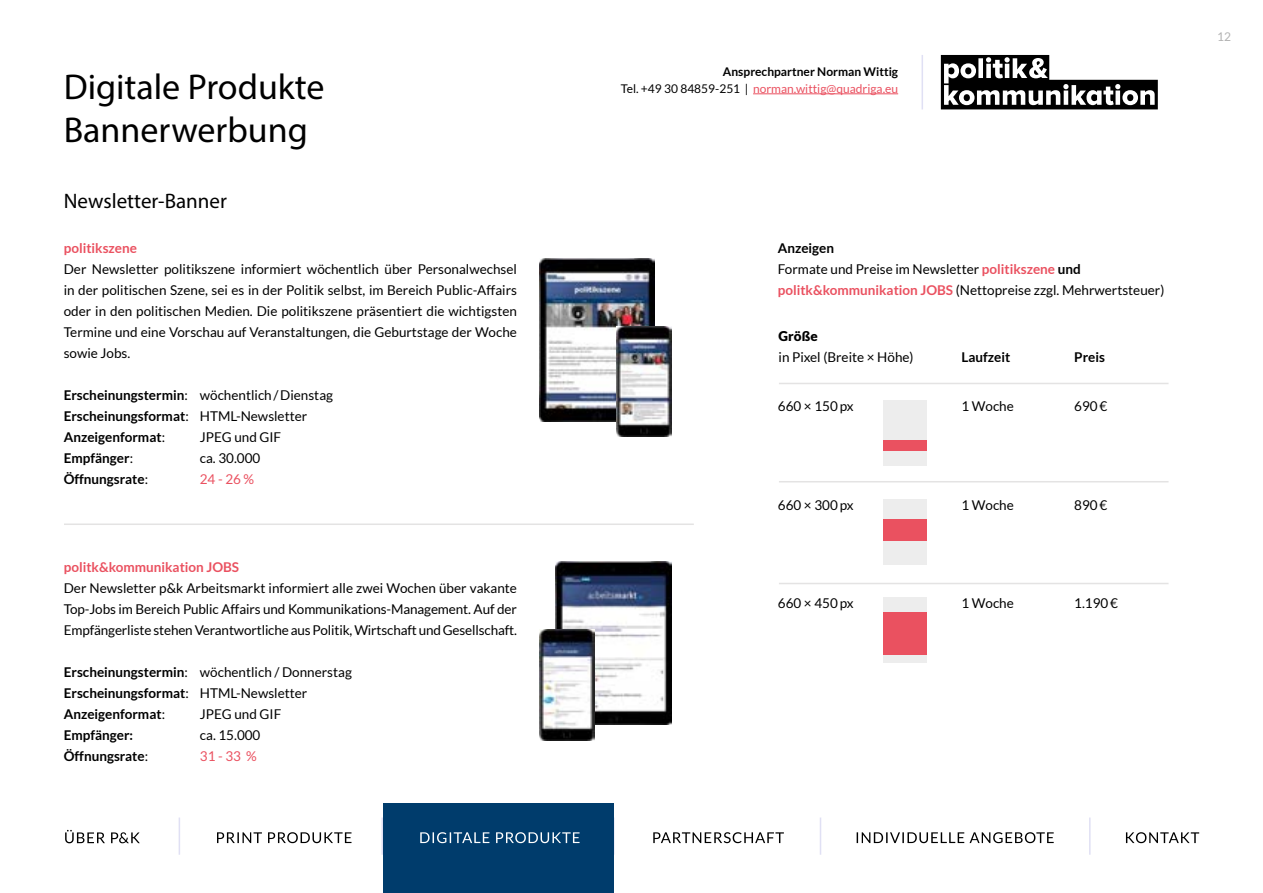
<style>
.page{position:relative;width:1263px;height:893px;background:#fff}
.page>*{position:absolute;margin:0;border:0;box-sizing:border-box;transform-origin:0 0}
.t1{font:36px/43.2px "Myriad Pro";color:#000}
.t2{font:21px "Myriad Pro";color:#000}
.t3{font:13.5px/21px "Lato";color:#000;text-align:justify}
.t4{font:700 13.5px/21px "Lato";color:#000}
.t5{font:700 13.5px "Lato";color:#ea5160}
.t6{font:13.5px "Lato";color:#ea5160}
.t7{font:900 13.5px "Lato";color:#000}
.t8{font:700 12px/16.5px "Lato";color:#000;text-align:right}
.t9{font:12px "Lato";color:#b2b2b2}
.s1{font-weight:400}
.s2{font-weight:400;color:#ea5160}
.s3{font-weight:700}
.s4{font-weight:700;color:#ea5160}
</style>
<div class="page">
<hr style="left:921px;top:55px;width:2px;height:54px;background:#e0e0f4">
<hr style="left:753px;top:93px;width:145px;height:1px;background:#ea5160">
<svg style="left:857px;top:832px;width:197px;height:11px"></svg>
<svg style="left:1126px;top:832px;width:73px;height:11px"></svg>
<hr style="left:820px;top:817px;width:1px;height:38px;background:#e0e0f4">
<hr style="left:1089px;top:817px;width:1px;height:38px;background:#e0e0f4">
<hr style="left:381px;top:817px;width:2px;height:38px;background:#e0e0f4">
<hr style="left:179px;top:817px;width:1px;height:38px;background:#e0e0f4">
<div style="left:383px;top:804px;width:231px;height:89px;background:#003c6c"></div>
<svg style="left:420px;top:832px;width:159px;height:11px"></svg>
<svg style="left:217px;top:832px;width:134px;height:11px"></svg>
<svg style="left:653px;top:832px;width:131px;height:11px"></svg>
<svg style="left:65px;top:830px;width:75px;height:13px"></svg>
<svg style="left:941px;top:55px;width:217px;height:54px"></svg>
<img style="left:539px;top:258px;width:115px;height:164px">
<img style="left:616px;top:326px;width:55px;height:111px">
<img style="left:556px;top:561px;width:115px;height:164px">
<img style="left:539px;top:630px;width:55px;height:110px">
<hr style="left:779px;top:481px;width:389px;height:1px;background:#e4e3e3">
<hr style="left:64px;top:523px;width:630px;height:2px;background:#e4e3e3">
<hr style="left:779px;top:383px;width:389px;height:1px;background:#e4e3e3">
<hr style="left:779px;top:583px;width:389px;height:1px;background:#e4e3e3">
<div style="left:883px;top:400px;width:44px;height:65px;background:#ededed"></div>
<div style="left:883px;top:440px;width:44px;height:11px;background:#ea5160"></div>
<div style="left:883px;top:499px;width:44px;height:66px;background:#ededed"></div>
<div style="left:883px;top:520px;width:44px;height:21px;background:#ea5160"></div>
<div style="left:883px;top:597px;width:44px;height:66px;background:#ededed"></div>
<div style="left:883px;top:612px;width:44px;height:42px;background:#ea5160"></div>
<h1 class="t1" style="left:64px;top:66px;width:262px">Digitale Produkte<br>Bannerwerbung</h1>
<h2 class="t2" style="left:64px;top:190px;width:165px">Newsletter-Banner</h2>
<p class="t5" style="left:64px;top:241px;width:75px">politikszene</p>
<p class="t3" style="left:64px;top:258px;width:455px">Der Newsletter politikszene informiert wöchentlich über Personalwechsel in der politischen Szene, sei es in der Politik selbst, im Bereich Public-Affairs oder in den politischen Medien. Die politikszene präsentiert die wichtigsten Termine und eine Vorschau auf Veranstaltungen, die Geburtstage der Woche sowie Jobs.</p>
<p class="t4" style="left:64px;top:384px;width:271px">Erscheinungstermin<span class="s1">: wöchentlich / Dienstag<br></span>Erscheinungsformat<span class="s1">: HTML-Newsletter<br></span>Anzeigenformat<span class="s1">:</span></p>
<p class="t3" style="left:200px;top:427px;width:83px">JPEG und GIF</p>
<p class="t4" style="left:64px;top:447px;width:71px">Empfänger<span class="s1">:</span></p>
<p class="t3" style="left:200px;top:448px;width:62px">ca. 30.000</p>
<p class="t4" style="left:64px;top:468px;width:86px">Öffnungsrate<span class="s1">:</span></p>
<p class="t6" style="left:200px;top:472px;width:56px">24 - 26 %</p>
<p class="t5" style="left:64px;top:560px;width:177px">politk&amp;kommunikation JOBS</p>
<p class="t3" style="left:64px;top:578px;width:455px">Der Newsletter p&amp;k Arbeitsmarkt informiert alle zwei Wochen über vakante Top-Jobs im Bereich Public Affairs und Kommunikations-Management. Auf der Empfängerliste stehen Verant wortliche aus Politik, Wirtschaft und Gesellschaft.</p>
<p class="t4" style="left:64px;top:662px;width:290px">Erscheinungstermin<span class="s1">: wöchentlich / Donnerstag<br></span>Erscheinungsformat<span class="s1">: HTML-Newsletter<br></span>Anzeigenformat<span class="s1">:</span></p>
<p class="t3" style="left:200px;top:704px;width:83px">JPEG und GIF</p>
<p class="t4" style="left:64px;top:725px;width:71px">Empfänger:</p>
<p class="t3" style="left:200px;top:725px;width:62px">ca. 15.000</p>
<p class="t4" style="left:64px;top:746px;width:86px">Öffnungsrate<span class="s1">:</span></p>
<p class="t6" style="left:200px;top:749px;width:59px">31 - 33 %</p>
<p class="t8" style="left:621px;top:64px;width:279px">Ansprechpartner Norman Wittig<br><span class="s1">Tel. +49 30 84859-251 |</span> <span class="s2">norman.wittig@quadriga.eu</span></p>
<p class="t9" style="left:1217px;top:30px;width:15px">12</p>
<p class="t3" style="left:778px;top:237px;width:388px;text-align:left"><span class="s3">Anzeigen<br></span>Formate und Preise im Newsletter <span class="s4">politikszene</span> <span class="s3">und </span><span class="s4">politk&amp;kommunikation JOBS</span> (Nettopreise zzgl. Mehrwertsteuer)</p>
<p class="t7" style="left:778px;top:331px;width:41px">Größe</p>
<p class="t3" style="left:778px;top:346px;width:136px">in Pixel (Breite × Höhe)</p>
<p class="t4" style="left:961px;top:346px;width:50px">Laufzeit</p>
<p class="t4" style="left:1074px;top:346px;width:32px">Preis</p>
<p class="t3" style="left:778px;top:395px;width:77px">660 × 150px</p>
<p class="t3" style="left:961px;top:395px;width:54px">1 Woche</p>
<p class="t3" style="left:1074px;top:395px;width:35px">690€</p>
<p class="t3" style="left:778px;top:495px;width:77px">660 × 300px</p>
<p class="t3" style="left:961px;top:495px;width:54px">1 Woche</p>
<p class="t3" style="left:1074px;top:495px;width:35px">890€</p>
<p class="t3" style="left:778px;top:593px;width:77px">660 × 450px</p>
<p class="t3" style="left:961px;top:593px;width:54px">1 Woche</p>
<p class="t3" style="left:1074px;top:593px;width:45px">1.190€</p>
</div>
